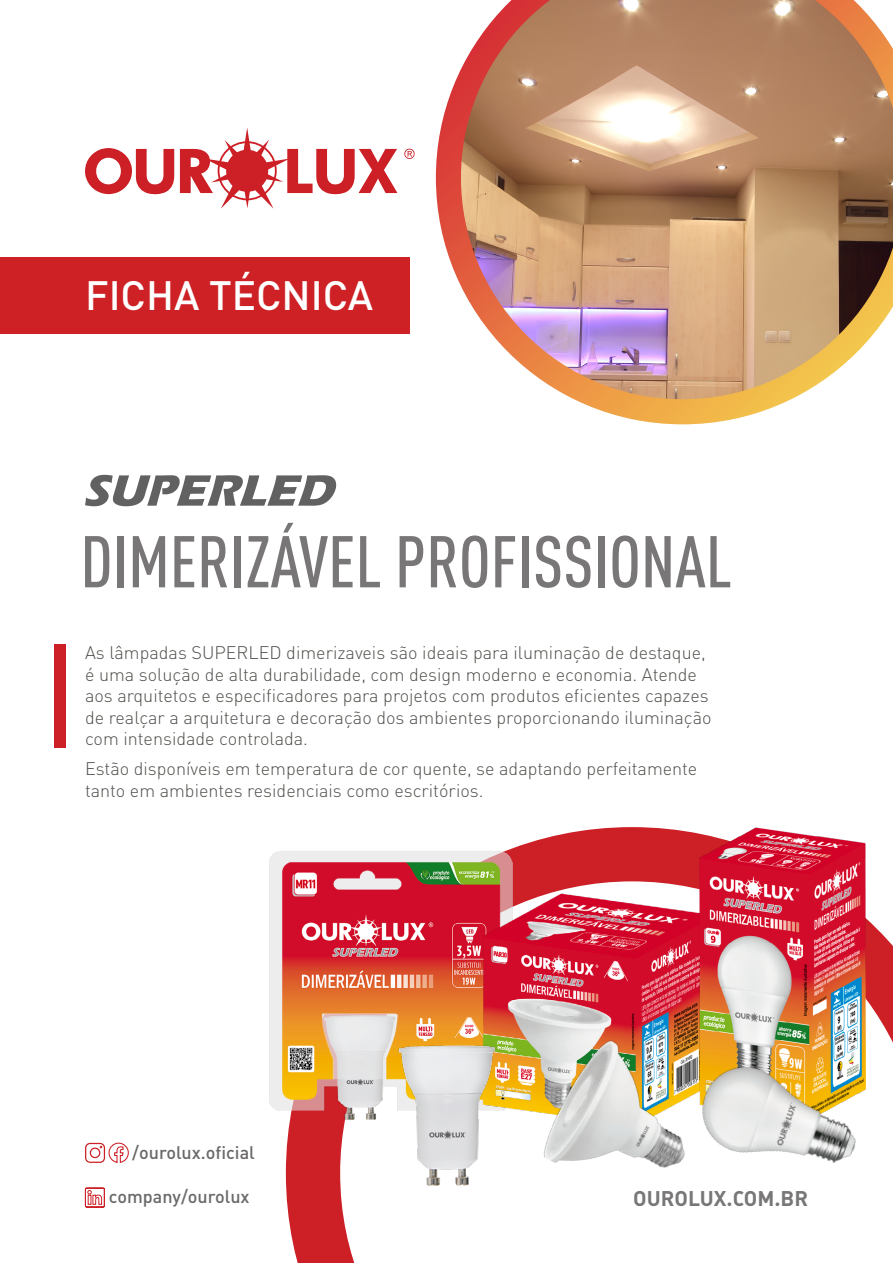
<style>
.page{position:relative;width:893px;height:1263px;background:#fff}
.page>*{position:absolute;margin:0;border:0;box-sizing:border-box;transform-origin:0 0}
.t1{font:500 72px "DIN Cond";color:#787676}
.t2{font:500 40.5px "DIN";color:#fff}
.t3{font:21px "DIN Bold Alternate";color:#787676}
.t4{font:300 18px/21.6px "DIN";color:#4e4e4a}
.t5{font:500 18px "DIN";color:#6b6868}
</style>
<div class="page">
<svg style="left:286px;top:827px;width:324px;height:436px;background:#d03037"></svg>
<div style="left:0;top:257px;width:410px;height:77px;background:#cd2126"></div>
<svg style="left:85px;top:475px;width:251px;height:31px"></svg>
<svg style="left:404px;top:149px;width:11px;height:10px"></svg>
<svg style="left:85px;top:148px;width:89px;height:47px"></svg>
<svg style="left:180px;top:128px;width:217px;height:81px"></svg>
<svg style="left:85px;top:1142px;width:44px;height:21px"></svg>
<svg style="left:85px;top:1187px;width:20px;height:21px"></svg>
<svg style="left:436px;top:0;width:457px;height:424px;background:#ca9e82"></svg>
<svg style="left:340px;top:943px;width:553px;height:320px"></svg>
<div style="left:54px;top:644px;width:12px;height:104px;background:#cc1f26"></div>
<img style="left:269px;top:827px;width:260px;height:300px">
<img style="left:460px;top:872px;width:150px;height:259px">
<img style="left:610px;top:827px;width:280px;height:300px">
<img style="left:515px;top:1001px;width:235px;height:226px">
<img style="left:682px;top:1047px;width:191px;height:144px">
<img style="left:391px;top:1018px;width:107px;height:170px">
<h2 class="t2" style="left:85px;top:269px;width:290px">FICHA TÉCNICA</h2>
<h1 class="t1" style="left:80px;top:519px;width:653px">DIMERIZÁVEL PROFISSIONAL</h1>
<p class="t4" style="left:85px;top:641px;width:628px">As lâmpadas SUPERLED dimerizaveis são ideais para iluminação de destaque, é uma solução de alta durabilidade, com design moderno e economia. Atende aos arquitetos e especificadores para projetos com produtos eficientes capazes de realçar a arquitetura e decoração dos ambientes proporcionando iluminação com intensidade controlada.</p>
<p class="t4" style="left:85px;top:758px;width:614px">Estão disponíveis em temperatura de cor quente, se adaptando perfeitamente tanto em ambientes residenciais como escritórios.</p>
<p class="t5" style="left:132px;top:1141px;width:124px">/ourolux.oficial</p>
<p class="t5" style="left:109px;top:1184px;width:142px">company/ourolux</p>
<p class="t3" style="left:633px;top:1184px;width:176px">OUROLUX.COM.BR</p>
</div>
